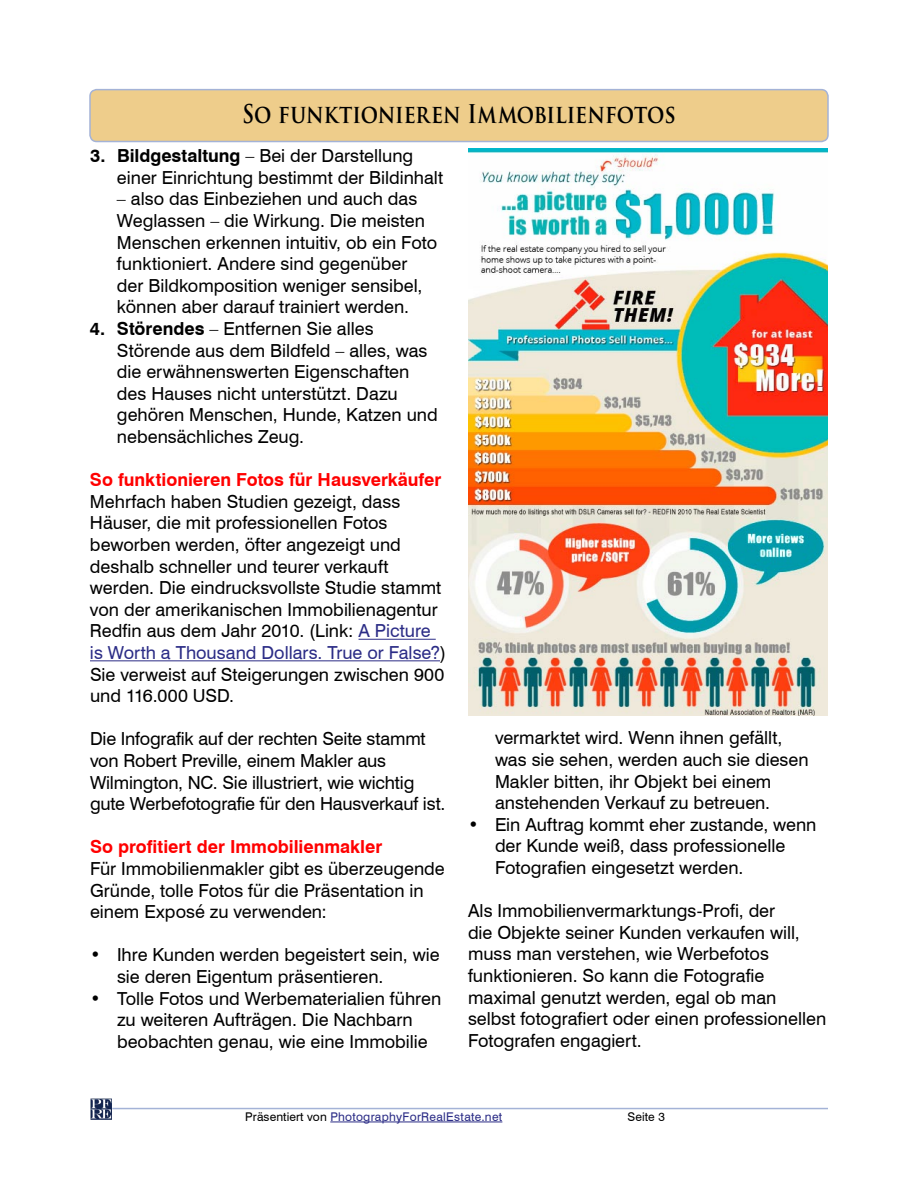
<style>
.page{position:relative;width:918px;height:1188px;background:#fff}
.page>*{position:absolute;margin:0;border:0;box-sizing:border-box;transform-origin:0 0}
.t1{font:700 25.2px "Trajan Pro";letter-spacing:-.005em;color:#000;scale:.83 1}
.t2{font:18px/21.6px "Swiss 721 BT";color:#000}
.t3{font:700 18px "Swiss 721 BT";color:#f00}
.t4{font:12px "Swiss 721 BT";letter-spacing:.025em;color:#2b2c86}
.t5{font:12px "Swiss 721 BT";letter-spacing:.01em;color:#000}
.s1{font-weight:700}
.s2{color:#2b2c86}
.s3{color:#000}
</style>
<div class="page">
<hr style="left:112px;top:1108px;width:716px;height:1px;background:#a4b3d7">
<img style="left:90px;top:1098px;width:21px;height:21px">
<hr style="left:330px;top:1122px;width:172px;height:1px;background:#2b2c86">
<div style="left:90px;top:90px;width:738px;height:52px;background:#eecd8b;border-radius:7px"></div>
<div style="left:89px;top:89px;width:740px;height:53px;border:2px solid #a4b3d7;border-radius:7px"></div>
<hr style="left:359px;top:639px;width:77px;height:1px;background:#2b2c86">
<hr style="left:90px;top:660px;width:350px;height:1px;background:#2b2c86">
<img style="left:468px;top:148px;width:360px;height:568px">
<h1 class="t1" style="left:242px;top:99px;width:524px">So funktionieren Immobilienfotos</h1>
<p class="t2" style="left:117px;top:145px;width:328px;text-indent:-27px"><span class="s1">3. Bildgestaltung</span> – Bei der Darstellung einer Einrichtung bestimmt der Bildinhalt</p>
<p class="t2" style="left:117px;top:188px;width:322px">– also das Einbeziehen und auch das Weglassen – die Wirkung. Die meisten Menschen erkennen intuitiv, ob ein Foto funktioniert. Andere sind gegenüber der Bildkomposition weniger sensibel, können aber darauf trainiert werden.</p>
<p class="t2" style="left:117px;top:318px;width:322px;text-indent:-27px"><span class="s1">4. Störendes</span> – Entfernen Sie alles Störende aus dem Bildfeld – alles, was die erwähnenswerten Eigenschaften des Hauses nicht unterstützt. Dazu gehören Menschen, Hunde, Katzen und nebensächliches Zeug.</p>
<p class="t3" style="left:90px;top:469px;width:353px">So funktionieren Fotos für Hausverkäufer</p>
<p class="t2" style="left:90px;top:490px;width:358px">Mehrfach haben Studien gezeigt, dass Häuser, die mit professionellen Fotos beworben werden, öfter angezeigt und deshalb schneller und teurer verkauft werden. Die eindrucksvollste Studie stammt von der amerikanischen Immobilienagentur Redfin aus dem Jahr 2010. (Link: <span class="s2">A Picture is Worth a Thousand Dollars. True or False?</span>)<br>Sie verweist auf Steigerungen zwischen 900 und 116.000 USD.</p>
<p class="t2" style="left:90px;top:728px;width:357px">Die Infografik auf der rechten Seite stammt von Robert Preville, einem Makler aus Wilmington, NC. Sie illustriert, wie wichtig gute Werbefotografie für den Hausverkauf ist.</p>
<p class="t3" style="left:90px;top:836px;width:294px">So profitiert der Immobilienmakler</p>
<p class="t2" style="left:90px;top:858px;width:356px">Für Immobilienmakler gibt es überzeugende<br>Gründe, tolle Fotos für die Präsentation in einem Exposé zu verwenden:</p>
<p class="t2" style="left:117px;top:944px;width:324px;text-indent:-27px">• Ihre Kunden werden begeistert sein, wie sie deren Eigentum präsentieren.</p>
<p class="t2" style="left:117px;top:987px;width:326px;text-indent:-27px">• Tolle Fotos und Werbematerialien führen zu weiteren Aufträgen. Die Nachbarn beobachten genau, wie eine Immobilie</p>
<p class="t2" style="left:495px;top:727px;width:315px">vermarktet wird. Wenn ihnen gefällt, was sie sehen, werden auch sie diesen Makler bitten, ihr Objekt bei einem anstehenden Verkauf zu betreuen.</p>
<p class="t2" style="left:495px;top:814px;width:323px;text-indent:-27px">• Ein Auftrag kommt eher zustande, wenn der Kunde weiß, dass professionelle<br>Fotografien eingesetzt werden.</p>
<p class="t2" style="left:468px;top:900px;width:360px">Als Immobilienvermarktungs-Profi, der<br>die Objekte seiner Kunden verkaufen will, muss man verstehen, wie Werbefotos funktionieren. So kann die Fotografie maximal genutzt werden, egal ob man selbst fotografiert oder einen professionellen Fotografen engagiert.</p>
<p class="t4" style="left:245px;top:1109px;width:259px"><span class="s3">Präsentiert von</span> PhotographyForRealEstate.net</p>
<p class="t5" style="left:628px;top:1109px;width:39px">Seite 3</p>
</div>
